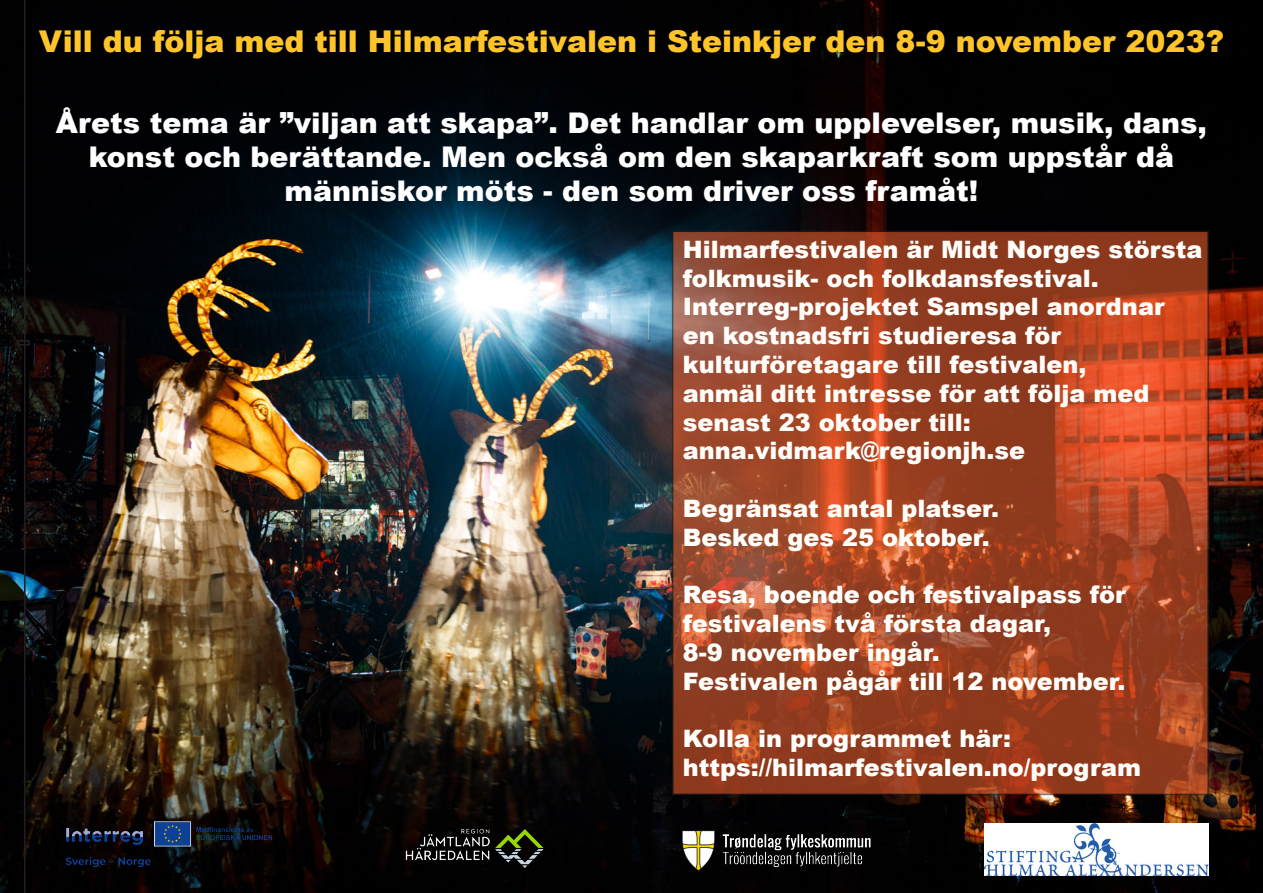
<style>
.page{position:relative;width:1263px;height:893px;background:#fff}
.page>*{position:absolute;margin:0;border:0;box-sizing:border-box;transform-origin:0 0}
.t1{font:900 30px "Arial";color:#fec42a}
.t2{font:900 28.5px/34.2px "Arial";color:#fff;text-align:center}
.t3{font:900 24px/28.8px "Arial";color:#fffefa}
</style>
<div class="page">
<img style="left:26px;top:0;width:1237px;height:893px">
<svg style="left:675px;top:234px;width:531px;height:558px;background:#a04324"></svg>
<div style="left:672px;top:231px;width:537px;height:564px;border:2px solid #231f20"></div>
<svg style="left:0;top:0;width:26px;height:893px;background:#060607"></svg>
<div style="left:17px;top:340px;width:13px;height:5px;border:2px solid #231f20"></div>
<img style="left:54px;top:810px;width:231px;height:70px">
<img style="left:395px;top:818px;width:161px;height:62px">
<img style="left:680px;top:823px;width:191px;height:57px">
<img style="left:985px;top:823px;width:224px;height:52px">
<p class="t1" style="left:39px;top:20px;width:1186px">Vill du följa med till Hilmarfestivalen i Steinkjer den 8-9 november 2023?</p>
<p class="t2" style="left:56px;top:105px;width:1153px">Årets tema är ”viljan att skapa”. Det handlar om upplevelser, musik, dans, konst och berättande. Men också om den skaparkraft som uppstår då människor möts - den som driver oss framåt!</p>
<p class="t3" style="left:683px;top:234px;width:521px">Hilmarfestivalen är Midt Norges största folkmusik- och folkdansfestival.</p>
<p class="t3" style="left:683px;top:292px;width:483px">Interreg-projektet Samspel anordnar</p>
<p class="t3" style="left:683px;top:320px;width:380px">en kostnadsfri studieresa för</p>
<p class="t3" style="left:683px;top:349px;width:405px">kulturföretagare till festivalen,</p>
<p class="t3" style="left:683px;top:378px;width:468px">anmäl ditt intresse för att följa med</p>
<p class="t3" style="left:683px;top:407px;width:289px">senast 23 oktober till:</p>
<p class="t3" style="left:683px;top:436px;width:344px">anna.vidmark@regionjh.se</p>
<p class="t3" style="left:683px;top:493px;width:318px">Begränsat antal platser.</p>
<p class="t3" style="left:683px;top:522px;width:308px">Besked ges 25 oktober.</p>
<p class="t3" style="left:683px;top:580px;width:444px">Resa, boende och festivalpass för</p>
<p class="t3" style="left:683px;top:608px;width:370px">festivalens två första dagar,</p>
<p class="t3" style="left:683px;top:637px;width:258px">8-9 november ingår.</p>
<p class="t3" style="left:683px;top:666px;width:444px">Festivalen pågår till 12 november.</p>
<p class="t3" style="left:683px;top:724px;width:330px">Kolla in programmet här:</p>
<p class="t3" style="left:683px;top:752px;width:460px">https://hilmarfestivalen.no/program</p>
</div>
